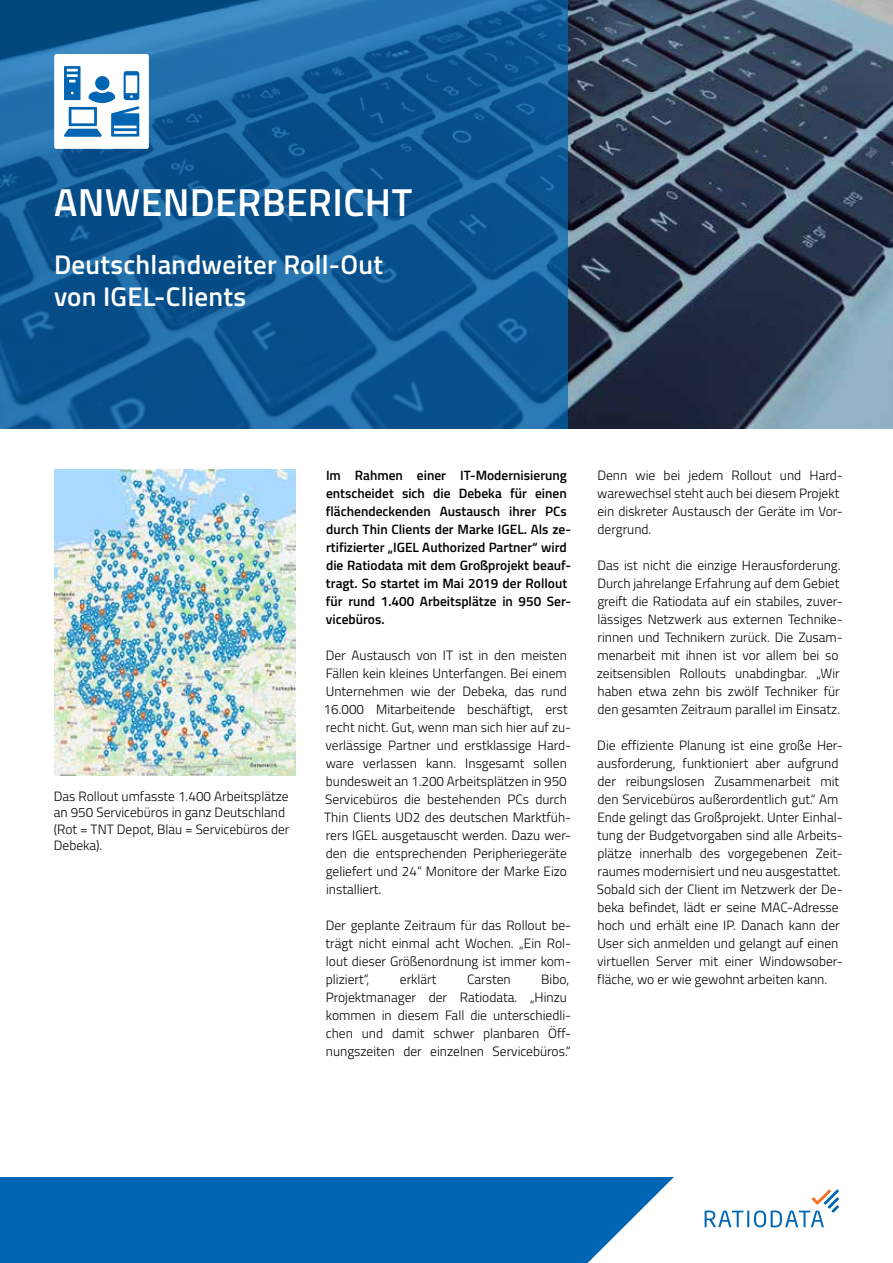
<style>
.page{position:relative;width:893px;height:1263px;background:#fff}
.page>*{position:absolute;margin:0;border:0;box-sizing:border-box;transform-origin:0 0}
.t1{font:600 39px "Titillium";letter-spacing:.01em;color:#fff}
.t2{font:600 27px/32.4px "Titillium";letter-spacing:.01em;color:#fff}
.t3{font:300 13.5px/18px "Titillium";color:#000}
.t4{font:600 13.5px/18px "Titillium";color:#000}
</style>
<div class="page">
<div style="left:0;top:1177px;width:793px;height:86px;background:#0066b3"></div>
<svg style="left:587px;top:1177px;width:252px;height:86px"></svg>
<img style="left:567px;top:0;width:326px;height:429px">
<img style="left:54px;top:470px;width:242px;height:306px">
<svg style="left:0;top:0;width:567px;height:429px;background:#115a95"></svg>
<svg style="left:54px;top:54px;width:95px;height:95px"></svg>
<h1 class="t1" style="left:54px;top:173px;width:360px">ANWENDERBERICHT</h1>
<h2 class="t2" style="left:54px;top:247px;width:331px">Deutschlandweiter Roll-Out von IGEL-Clients</h2>
<p class="t3" style="left:54px;top:788px;width:237px;line-height:16.2px">Das Rollout umfasste 1.400 Arbeitsplätze an 950 Servicebüros in ganz Deutschland (Rot = TNT Depot, Blau = Servicebüros der Debeka).</p>
<p class="t4" style="left:326px;top:466px;width:247px">Im Rahmen einer IT-Modernisierung entscheidet sich die Debeka für einen flächendeckenden Austausch ihrer PCs durch Thin Clients der Marke IGEL. Als ze&shy;rtifizierter „IGEL Authorized Partner“ wird die Ratiodata mit dem Großprojekt beauf&shy;tragt. So startet im Mai 2019 der Rollout für rund 1.400 Arbeitsplätze in 950 Ser&shy;vicebüros.</p>
<p class="t3" style="left:324px;top:646px;width:249px">Der Austausch von IT ist in den meisten Fällen kein kleines Unterfangen. Bei einem Unternehmen wie der Debeka, das rund 16.000 Mitarbeitende beschäftigt, erst recht nicht. Gut, wenn man sich hier auf zu&shy;verlässige Partner und erstklassige Hard&shy;ware verlassen kann. Insgesamt sollen bundesweit an 1.200 Arbeitsplätzen in 950<br>Servicebüros die bestehenden PCs durch Thin Clients UD2 des deutschen Marktfüh&shy;rers IGEL ausgetauscht werden. Dazu wer&shy;den die entsprechenden Peripheriegeräte geliefert und 24“ Monitore der Marke Eizo installiert.</p>
<p class="t3" style="left:326px;top:916px;width:247px;text-align:justify">Der geplante Zeitraum für das Rollout be&shy;trägt nicht einmal acht Wochen. „Ein Rol&shy;lout dieser Größenordnung ist immer kom&shy;pliziert“,</p>
<p class="t3" style="left:326px;top:970px;width:247px;text-indent:215px">Bibo, Projektmanager der Ratiodata. „Hinzu kommen in diesem Fall die unterschiedli&shy;chen und damit schwer planbaren Öff&shy;nungszeiten der einzelnen Servicebüros.“</p>
<p class="t3" style="left:400px;top:970px;width:38px">erklärt</p>
<p class="t3" style="left:467px;top:970px;width:45px">Carsten</p>
<p class="t3" style="left:597px;top:465px;width:247px">Denn wie bei jedem Rollout und Hard&shy;warewechsel steht auch bei diesem Projekt ein diskreter Austausch der Geräte im Vor&shy;dergrund.</p>
<p class="t3" style="left:597px;top:555px;width:247px">Das ist nicht die einzige Herausforderung.<br>Durch jahrelange Erfahrung auf dem Gebiet greift die Ratiodata auf ein stabiles, zuver&shy;lässiges Netzwerk aus externen Technike&shy;rinnen und Technikern zurück. Die Zusam&shy;menarbeit mit ihnen ist vor allem bei so zeitsensiblen Rollouts unabdingbar. „Wir haben etwa zehn bis zwölf Techniker für den gesamten Zeitraum parallel im Einsatz.</p>
<p class="t3" style="left:597px;top:735px;width:247px">Die effiziente Planung ist eine große Her&shy;ausforderung, funktioniert aber aufgrund der reibungslosen Zusammenarbeit mit den Servicebüros außerordentlich gut.“ Am Ende gelingt das Großprojekt. Unter Einhal&shy;tung der Budgetvorgaben sind alle Arbeits&shy;plätze innerhalb des vorgegebenen Zeit&shy;raumes modernisiert und neu ausgestattet.<br>Sobald sich der Client im Netzwerk der De&shy;beka befindet, lädt er seine MAC-Adresse hoch und erhält eine IP. Danach kann der User sich anmelden und gelangt auf einen virtuellen Server mit einer Windowsober&shy;fläche, wo er wie gewohnt arbeiten kann.</p>
</div>
